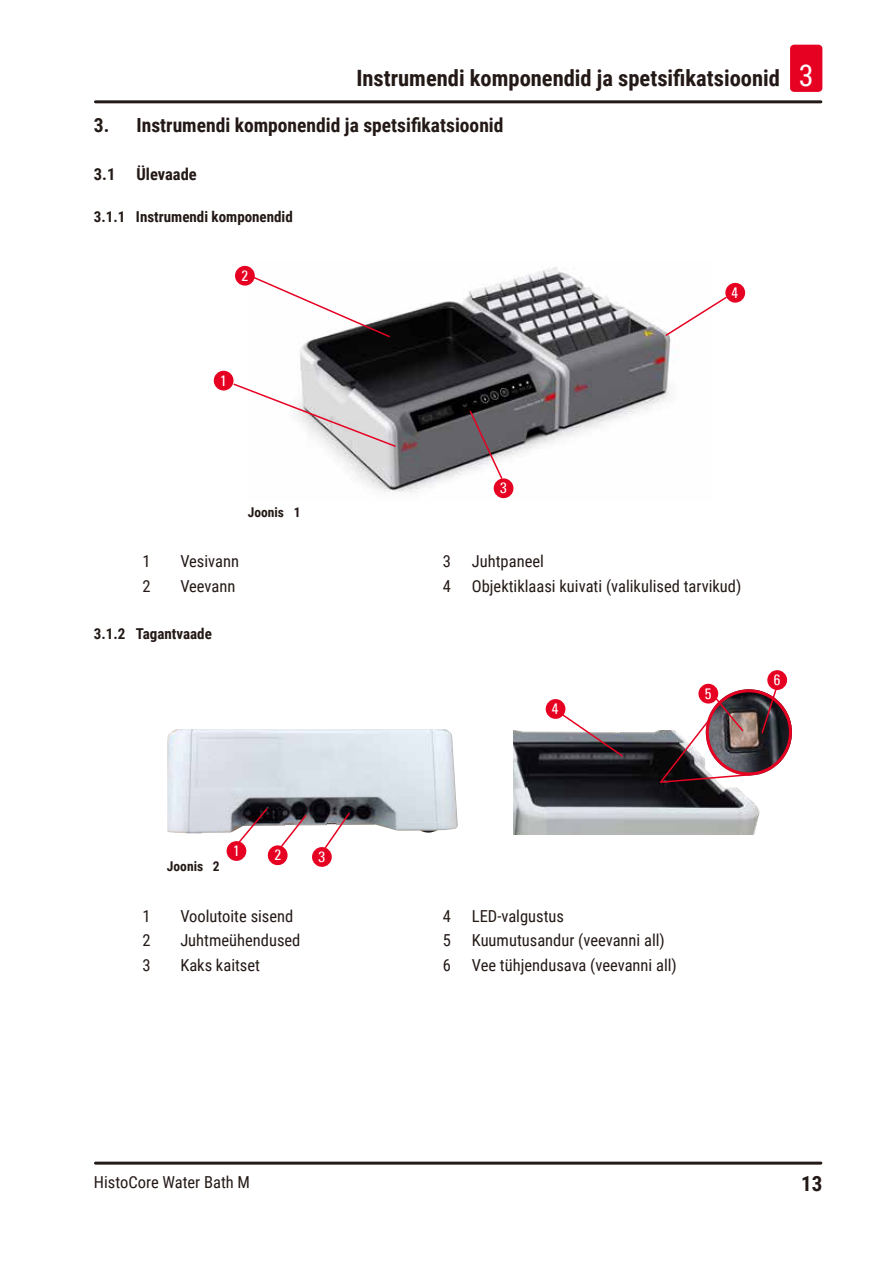
<style>
.page{position:relative;width:893px;height:1263px;background:#fff}
.page>*{position:absolute;margin:0;border:0;box-sizing:border-box;transform-origin:0 0}
.t1{font:700 22.5px "Roboto Condensed";color:#231916}
.t2{font:700 21px "Roboto Condensed";color:#231916}
.t3{font:700 19.5px "Roboto Condensed";color:#231916}
.Table_text{font:16.5px "Roboto Condensed";color:#231916}
.t4{font:700 16.5px "Roboto Condensed";color:#231916}
.t5{font:700 15px "Roboto Condensed";color:#231916}
.t6{font:condensed 15px "Univers";color:#fff}
.t7{font:700 13.5px "Roboto Condensed";color:#231916}
.s1{font-weight:400;font-size:30px;color:#fff}
</style>
<div class="page">
<hr style="left:95px;top:100px;width:726px;height:3px;background:#231916">
<hr style="left:95px;top:1161px;width:726px;height:3px;background:#231916">
<div style="left:790px;top:45px;width:32px;height:47px;background:#e60021;border-radius:4px"></div>
<img style="left:248px;top:266px;width:430px;height:233px">
<svg style="left:233px;top:382px;width:164px;height:66px"></svg>
<svg style="left:250px;top:275px;width:141px;height:63px"></svg>
<svg style="left:468px;top:409px;width:36px;height:71px"></svg>
<svg style="left:664px;top:295px;width:63px;height:42px"></svg>
<div style="left:214px;top:371px;width:20px;height:19px;background:#e60021;border-radius:50%"></div>
<div style="left:494px;top:478px;width:19px;height:20px;background:#e60021;border-radius:50%"></div>
<div style="left:235px;top:266px;width:20px;height:20px;background:#e60021;border-radius:50%"></div>
<div style="left:725px;top:283px;width:20px;height:20px;background:#e60021;border-radius:50%"></div>
<img style="left:167px;top:729px;width:291px;height:105px">
<svg style="left:237px;top:807px;width:32px;height:35px"></svg>
<svg style="left:322px;top:811px;width:29px;height:38px"></svg>
<svg style="left:277px;top:813px;width:31px;height:33px"></svg>
<div style="left:227px;top:841px;width:19px;height:20px;background:#e60021;border-radius:50%"></div>
<div style="left:312px;top:847px;width:20px;height:20px;background:#e60021;border-radius:50%"></div>
<div style="left:268px;top:845px;width:20px;height:20px;background:#e60021;border-radius:50%"></div>
<img style="left:514px;top:730px;width:246px;height:104px">
<svg style="left:559px;top:712px;width:65px;height:46px"></svg>
<div style="left:546px;top:699px;width:19px;height:20px;background:#e60021;border-radius:50%"></div>
<img style="left:706px;top:689px;width:86px;height:86px;border-radius:43px">
<div style="left:706px;top:689px;width:86px;height:86px;border:3px solid #e60021;border-radius:50%"></div>
<svg style="left:760px;top:688px;width:18px;height:47px"></svg>
<svg style="left:658px;top:696px;width:94px;height:88px"></svg>
<div style="left:698px;top:684px;width:20px;height:19px;background:#e60021;border-radius:50%"></div>
<div style="left:767px;top:670px;width:20px;height:20px;background:#e60021;border-radius:50%"></div>
<h1 class="t1" style="left:356px;top:63px;width:459px">Instrumendi komponendid ja spetsifikatsioonid <span class="s1">3</span></h1>
<p class="t3" style="left:94px;top:111px;width:411px">3. Instrumendi komponendid ja spetsifikatsioonid</p>
<p class="t4" style="left:94px;top:162px;width:23px">3.1</p>
<p class="t4" style="left:136px;top:162px;width:62px">Ülevaade</p>
<p class="t5" style="left:94px;top:206px;width:200px">3.1.1 Instrumendi komponendid</p>
<p class="t6" style="left:242px;top:266px;width:8px">2</p>
<p class="t6" style="left:220px;top:371px;width:8px">1</p>
<p class="t7" style="left:248px;top:502px;width:54px">Joonis 1</p>
<p class="t6" style="left:500px;top:479px;width:8px">3</p>
<p class="t6" style="left:731px;top:283px;width:8px">4</p>
<p class="Table_text" style="left:142px;top:550px;width:10px">1</p>
<p class="Table_text" style="left:180px;top:550px;width:60px">Vesivann</p>
<p class="Table_text" style="left:443px;top:550px;width:10px">3</p>
<p class="Table_text" style="left:472px;top:550px;width:74px">Juhtpaneel</p>
<p class="Table_text" style="left:142px;top:574px;width:10px">2</p>
<p class="Table_text" style="left:180px;top:574px;width:57px">Veevann</p>
<p class="Table_text" style="left:443px;top:574px;width:10px">4</p>
<p class="Table_text" style="left:472px;top:574px;width:271px">Objektiklaasi kuivati (valikulised tarvikud)</p>
<p class="t5" style="left:94px;top:623px;width:119px">3.1.2 Tagantvaade</p>
<p class="t6" style="left:552px;top:699px;width:8px">4</p>
<p class="t6" style="left:705px;top:684px;width:8px">5</p>
<p class="t6" style="left:774px;top:670px;width:8px">6</p>
<p class="t7" style="left:167px;top:857px;width:54px">Joonis 2</p>
<p class="t6" style="left:233px;top:841px;width:8px">1</p>
<p class="t6" style="left:274px;top:845px;width:8px">2</p>
<p class="t6" style="left:319px;top:847px;width:8px">3</p>
<p class="Table_text" style="left:142px;top:904px;width:10px">1</p>
<p class="Table_text" style="left:180px;top:904px;width:115px">Voolutoite sisend</p>
<p class="Table_text" style="left:443px;top:904px;width:10px">4</p>
<p class="Table_text" style="left:472px;top:904px;width:94px">LED-valgustus</p>
<p class="Table_text" style="left:142px;top:929px;width:10px">2</p>
<p class="Table_text" style="left:180px;top:929px;width:122px">Juhtmeühendused</p>
<p class="Table_text" style="left:443px;top:929px;width:10px">5</p>
<p class="Table_text" style="left:472px;top:929px;width:194px">Kuumutusandur (veevanni all)</p>
<p class="Table_text" style="left:142px;top:953px;width:10px">3</p>
<p class="Table_text" style="left:180px;top:953px;width:81px">Kaks kaitset</p>
<p class="Table_text" style="left:443px;top:953px;width:10px">6</p>
<p class="Table_text" style="left:472px;top:953px;width:206px">Vee tühjendusava (veevanni all)</p>
<p class="Table_text" style="left:94px;top:1170px;width:158px">HistoCore Water Bath M</p>
<p class="t2" style="left:801px;top:1169px;width:23px">13</p>
</div>
